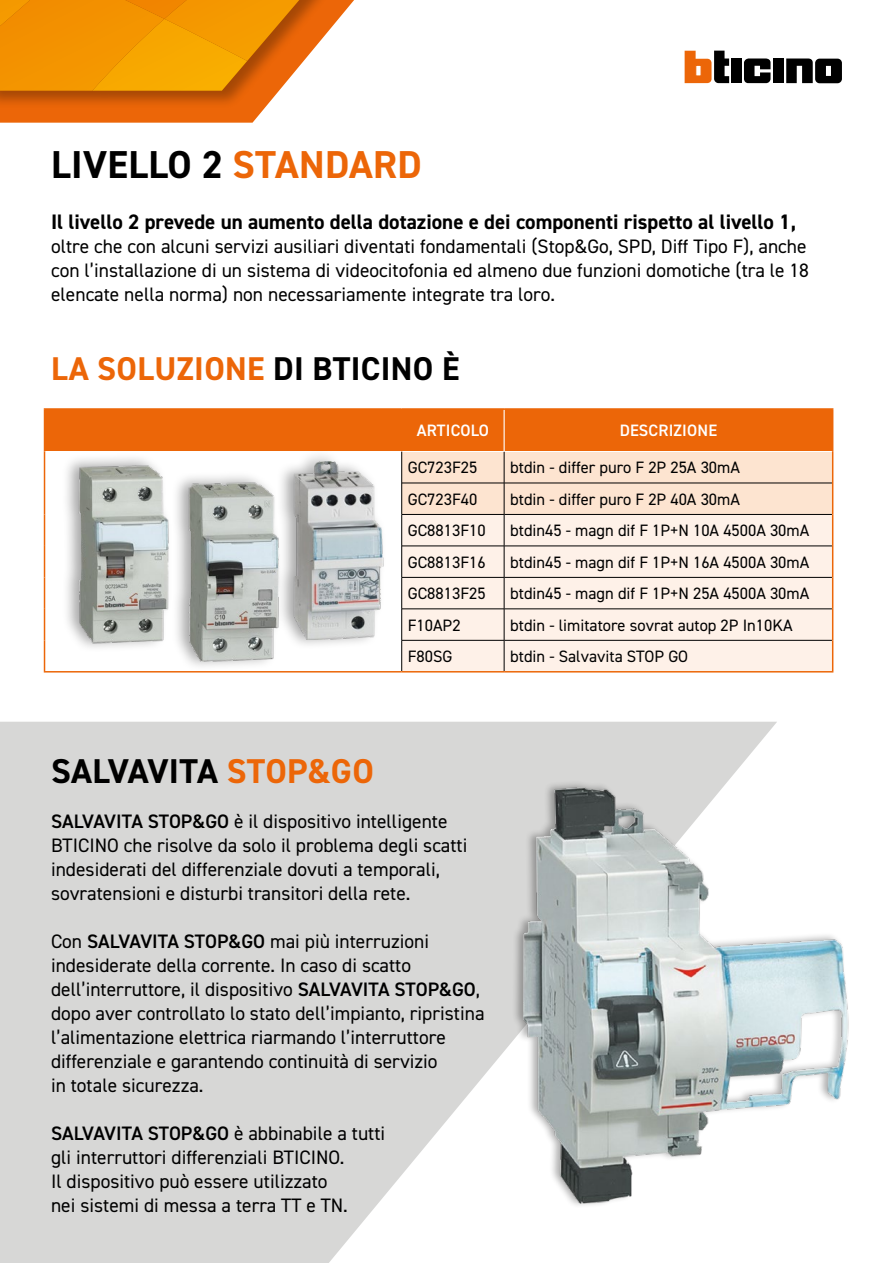
<style>
.page{position:relative;width:893px;height:1263px;background:#fff}
.page>*{position:absolute;margin:0;border:0;box-sizing:border-box;transform-origin:0 0}
.t1{font:700 39px "DIN2014";letter-spacing:.01em;color:#000}
.t2{font:700 34.5px "DIN2014";letter-spacing:.005em;color:#000}
.t3{font:700 33px "DIN2014";letter-spacing:.01em;color:#ec6608}
.t4{font:700 21px "DIN2014";color:#000}
.t5{font:19.5px/24px "DIN2014";color:#000}
.t6{font:16.5px "DIN2014";color:#000}
.t7{font:600 16.5px "DIN2014";letter-spacing:.01em;color:#fff}
.s1{color:#ec6608}
.s2{color:#000}
.s3{font-weight:600}
</style>
<div class="page">
<svg style="left:0;top:722px;width:777px;height:541px;background:#dadad9"></svg>
<img style="left:461px;top:770px;width:388px;height:448px">
<svg style="left:0;top:0;width:354px;height:123px;background:#ee9626"></svg>
<div style="left:731px;top:59px;width:11px;height:24px;background:#000"></div>
<div style="left:773px;top:59px;width:11px;height:24px;background:#000"></div>
<svg style="left:685px;top:51px;width:44px;height:32px"></svg>
<svg style="left:744px;top:58px;width:26px;height:25px"></svg>
<svg style="left:786px;top:59px;width:56px;height:24px"></svg>
<svg style="left:45px;top:410px;width:787px;height:104px;background:#f29f63"></svg>
<div style="left:402px;top:515px;width:430px;height:156px;background:#fef1e8"></div>
<hr style="left:504px;top:410px;width:1px;height:41px;background:#fff">
<hr style="left:504px;top:451px;width:328px;height:1px;background:#fff">
<hr style="left:402px;top:483px;width:102px;height:1px;background:#000">
<hr style="left:504px;top:483px;width:328px;height:1px;background:#000">
<hr style="left:402px;top:514px;width:102px;height:1px;background:#000">
<hr style="left:504px;top:514px;width:328px;height:1px;background:#000">
<hr style="left:402px;top:546px;width:102px;height:1px;background:#000">
<hr style="left:504px;top:546px;width:328px;height:1px;background:#000">
<hr style="left:402px;top:577px;width:102px;height:1px;background:#000">
<hr style="left:504px;top:577px;width:328px;height:1px;background:#000">
<hr style="left:402px;top:609px;width:102px;height:1px;background:#000">
<hr style="left:504px;top:609px;width:328px;height:1px;background:#000">
<hr style="left:402px;top:640px;width:102px;height:1px;background:#000">
<hr style="left:504px;top:640px;width:328px;height:1px;background:#000">
<hr style="left:45px;top:451px;width:357px;height:1px;background:#fff">
<hr style="left:402px;top:451px;width:102px;height:1px;background:#fff">
<hr style="left:401px;top:452px;width:1px;height:31px;background:#000">
<hr style="left:504px;top:452px;width:1px;height:31px;background:#000">
<hr style="left:504px;top:483px;width:1px;height:31px;background:#000">
<hr style="left:504px;top:514px;width:1px;height:32px;background:#000">
<hr style="left:504px;top:546px;width:1px;height:31px;background:#000">
<hr style="left:504px;top:577px;width:1px;height:32px;background:#000">
<hr style="left:504px;top:609px;width:1px;height:31px;background:#000">
<hr style="left:401px;top:640px;width:1px;height:31px;background:#000">
<hr style="left:504px;top:640px;width:1px;height:31px;background:#000">
<hr style="left:401px;top:410px;width:1px;height:41px;background:#ec6608">
<hr style="left:44px;top:408px;width:358px;height:2px;background:#ec6608">
<hr style="left:44px;top:410px;width:1px;height:41px;background:#ec6608">
<hr style="left:402px;top:408px;width:102px;height:2px;background:#ec6608">
<hr style="left:504px;top:408px;width:329px;height:2px;background:#ec6608">
<hr style="left:832px;top:410px;width:1px;height:41px;background:#ec6608">
<hr style="left:44px;top:451px;width:1px;height:32px;background:#ec6608">
<hr style="left:832px;top:451px;width:1px;height:32px;background:#ec6608">
<hr style="left:832px;top:483px;width:1px;height:31px;background:#ec6608">
<hr style="left:832px;top:514px;width:1px;height:32px;background:#ec6608">
<hr style="left:832px;top:546px;width:1px;height:31px;background:#ec6608">
<hr style="left:832px;top:577px;width:1px;height:32px;background:#ec6608">
<hr style="left:832px;top:609px;width:1px;height:31px;background:#ec6608">
<hr style="left:44px;top:640px;width:1px;height:31px;background:#ec6608">
<hr style="left:832px;top:640px;width:1px;height:31px;background:#ec6608">
<hr style="left:44px;top:671px;width:358px;height:1px;background:#ec6608">
<hr style="left:402px;top:671px;width:102px;height:1px;background:#ec6608">
<hr style="left:504px;top:671px;width:329px;height:1px;background:#ec6608">
<div style="left:61px;top:453px;width:111px;height:200px;background:#000;opacity:.35"></div>
<img style="left:43px;top:465px;width:170px;height:179px">
<div style="left:276px;top:449px;width:111px;height:201px;background:#000;opacity:.35"></div>
<img style="left:249px;top:461px;width:179px;height:179px">
<div style="left:171px;top:471px;width:111px;height:200px;background:#000;opacity:.35"></div>
<img style="left:145px;top:483px;width:178px;height:178px">
<h1 class="t1" style="left:51px;top:138px;width:372px">LIVELLO 2 <span class="s1">STANDARD</span></h1>
<p class="t4" style="left:51px;top:208px;width:746px">Il livello 2 prevede un aumento della dotazione e dei componenti rispetto al livello 1,</p>
<p class="t5" style="left:51px;top:234px;width:759px;text-align:justify">oltre che con alcuni servizi ausiliari diventati fondamentali (Stop&amp;Go, SPD, Diff Tipo F), anche con l’installazione di un sistema di videocitofonia ed almeno due funzioni domotiche (tra le 18 elencate nella norma) non necessariamente integrate tra loro.</p>
<h3 class="t3" style="left:51px;top:346px;width:410px">LA SOLUZIONE <span class="s2">DI BTICINO È</span></h3>
<p class="t7" style="left:417px;top:420px;width:74px">ARTICOLO</p>
<p class="t7" style="left:620px;top:420px;width:99px">DESCRIZIONE</p>
<p class="t6" style="left:408px;top:457px;width:71px">GC723F25</p>
<p class="t6" style="left:510px;top:457px;width:231px">btdin - differ puro F 2P 25A 30mA</p>
<p class="t6" style="left:408px;top:489px;width:71px">GC723F40</p>
<p class="t6" style="left:510px;top:489px;width:231px">btdin - differ puro F 2P 40A 30mA</p>
<p class="t6" style="left:408px;top:520px;width:79px">GC8813F10</p>
<p class="t6" style="left:510px;top:520px;width:301px">btdin45 - magn dif F 1P+N 10A 4500A 30mA</p>
<p class="t6" style="left:408px;top:552px;width:79px">GC8813F16</p>
<p class="t6" style="left:510px;top:552px;width:301px">btdin45 - magn dif F 1P+N 16A 4500A 30mA</p>
<p class="t6" style="left:408px;top:583px;width:79px">GC8813F25</p>
<p class="t6" style="left:510px;top:583px;width:301px">btdin45 - magn dif F 1P+N 25A 4500A 30mA</p>
<p class="t6" style="left:408px;top:615px;width:54px">F10AP2</p>
<p class="t6" style="left:510px;top:615px;width:284px">btdin - limitatore sovrat autop 2P In10KA</p>
<p class="t6" style="left:408px;top:646px;width:46px">F80SG</p>
<p class="t6" style="left:510px;top:646px;width:179px">btdin - Salvavita STOP GO</p>
<h2 class="t2" style="left:51px;top:748px;width:324px">SALVAVITA <span class="s1">STOP&amp;GO</span></h2>
<p class="t5" style="left:51px;top:809px;width:418px"><span class="s3">SALVAVITA STOP&amp;GO</span> è il dispositivo intelligente BTICINO che risolve da solo il problema degli scatti indesiderati del differenziale dovuti a temporali, sovratensioni e disturbi transitori della rete.</p>
<p class="t5" style="left:51px;top:929px;width:435px">Con <span class="s3">SALVAVITA STOP&amp;GO</span> mai più interruzioni indesiderate della corrente. In caso di scatto dell’interruttore, il dispositivo <span class="s3">SALVAVITA STOP&amp;GO</span>, dopo aver controllato lo stato dell’impianto, ripristina l’alimentazione elettrica riarmando l’interruttore differenziale e garantendo continuità di servizio<br>in totale sicurezza.</p>
<p class="t5" style="left:51px;top:1121px;width:336px"><span class="s3">SALVAVITA STOP&amp;GO</span> è abbinabile a tutti gli interruttori differenziali BTICINO.<br>Il dispositivo può essere utilizzato<br>nei sistemi di messa a terra TT e TN.</p>
</div>
